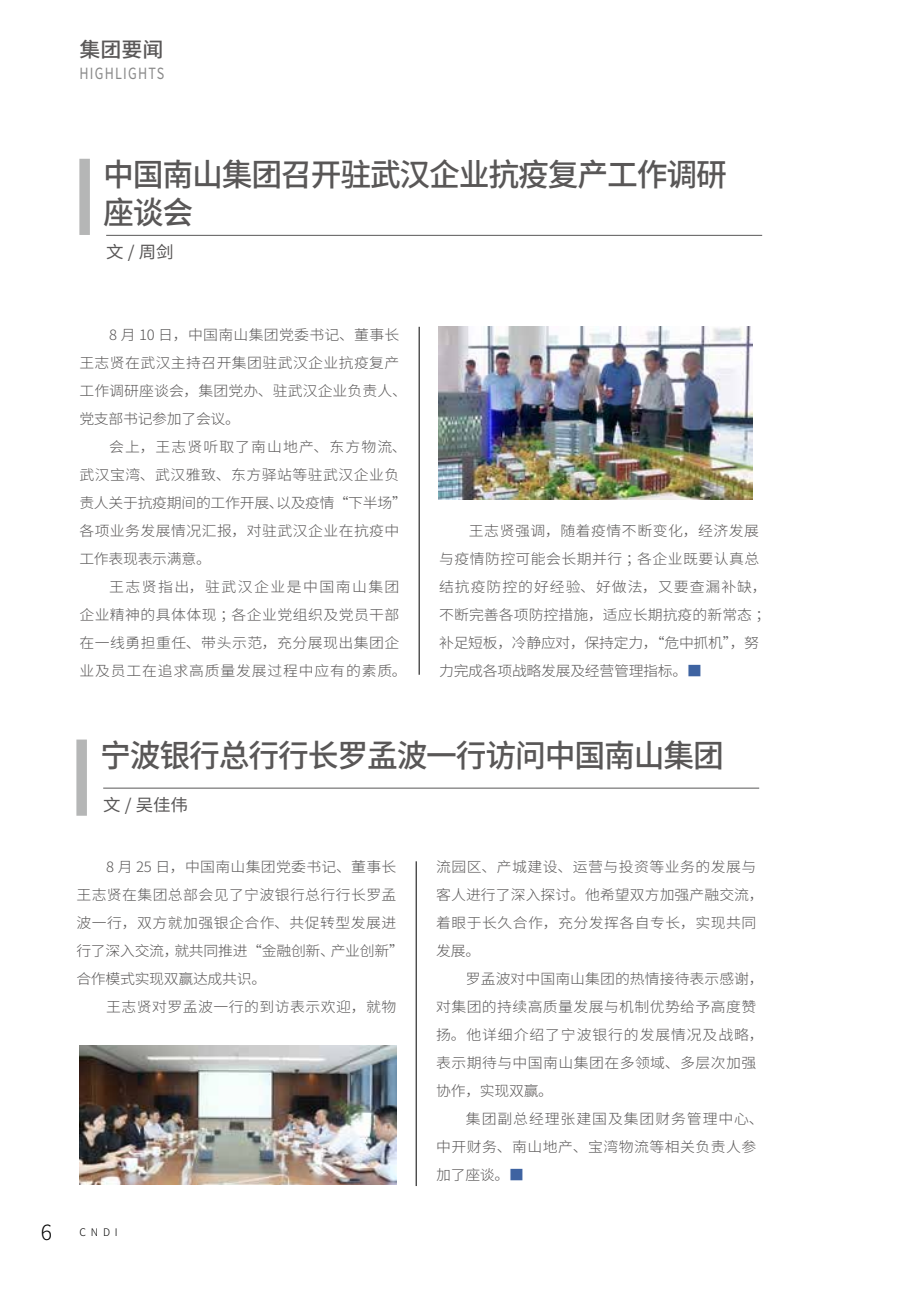
<style>
.page{position:relative;width:918px;height:1290px;background:#fff}
.page>*{position:absolute;margin:0;border:0;box-sizing:border-box;transform-origin:0 0}
.t1{font:500 31.5px/37.8px "Source Han Sans CN";letter-spacing:-.04em;color:#595757}
.t2{font:300 21px "Source Han Sans CN";color:#000}
.t3{font:500 20.65px "Source Han Sans CN";color:#595757}
.t4{font:16.8px "Source Han Sans CN";color:#595757;scale:1.04 1}
.t5{font:15.4px "Source Han Sans CN";letter-spacing:.1em;color:#898989;scale:.82 1}
.t6{font:300 14.35px/28px "Source Han Sans CN";letter-spacing:.03em;color:#595757;scale:1.04 1}
.t7{font:300 10.5px "Source Han Sans CN";color:#000}
.s1{color:#3e63a1}
</style>
<div class="page">
<hr style="left:419px;top:327px;width:1px;height:348px;background:#000">
<hr style="left:106px;top:235px;width:656px;height:1px;background:#595757">
<div style="left:79px;top:159px;width:11px;height:76px;background:#b5b6b6"></div>
<img style="left:439px;top:327px;width:313px;height:173px">
<hr style="left:416px;top:861px;width:1px;height:325px;background:#000">
<hr style="left:103px;top:788px;width:656px;height:1px;background:#595757">
<div style="left:76px;top:739px;width:11px;height:77px;background:#b5b6b6"></div>
<img style="left:79px;top:1045px;width:317px;height:140px">
<h3 class="t3" style="left:79px;top:38px;width:85px">集团要闻</h3>
<p class="t5" style="left:79px;top:66px;width:105px">HIGHLIGHTS</p>
<h1 class="t1" style="left:103px;top:157px;width:625px">中国南山集团召开驻武汉企业抗疫复产工作调研座谈会</h1>
<p class="t4" style="left:106px;top:243px;width:66px">文/周剑</p>
<p class="t6" style="left:79px;top:320px;width:316px;text-indent:30px">8 月 10 日，中国南山集团党委书记、董事长王志贤在武汉主持召开集团驻武汉企业抗疫复产工作调研座谈会，集团党办、驻武汉企业负责人、党支部书记参加了会议。</p>
<p class="t6" style="left:79px;top:432px;width:316px;text-indent:30px">会上，王志贤听取了南山地产、东方物流、武汉宝湾、武汉雅致、东方驿站等驻武汉企业负责人关于抗疫期间的工作开展、以及疫情“下半场”各项业务发展情况汇报，对驻武汉企业在抗疫中工作表现表示满意。</p>
<p class="t6" style="left:79px;top:572px;width:316px;text-indent:30px">王志贤指出，驻武汉企业是中国南山集团企业精神的具体体现；各企业党组织及党员干部在一线勇担重任、带头示范，充分展现出集团企业及员工在追求高质量发展过程中应有的素质。</p>
<p class="t6" style="left:439px;top:516px;width:320px;text-indent:30px">王志贤强调，随着疫情不断变化，经济发展与疫情防控可能会长期并行；各企业既要认真总结抗疫防控的好经验、好做法，又要查漏补缺，不断完善各项防控措施，适应长期抗疫的新常态；补足短板，冷静应对，保持定力，“危中抓机”，努力完成各项战略发展及经营管理指标。<span class="s1">■</span></p>
<h1 class="t1" style="left:100px;top:737px;width:625px">宁波银行总行行长罗孟波一行访问中国南山集团</h1>
<p class="t4" style="left:103px;top:796px;width:83px">文 / 吴佳伟</p>
<p class="t6" style="left:76px;top:852px;width:316px;text-indent:30px">8 月 25 日，中国南山集团党委书记、董事长王志贤在集团总部会见了宁波银行总行行长罗孟波一行，双方就加强银企合作、共促转型发展进行了深入交流，就共同推进“金融创新、产业创新”合作模式实现双赢达成共识。</p>
<p class="t6" style="left:106px;top:992px;width:281px">王志贤对罗孟波一行的到访表示欢迎，就物</p>
<h2 class="t2" style="left:41px;top:1222px;width:13px">6</h2>
<p class="t7" style="left:79px;top:1227px;width:40px">CNDI</p>
<p class="t6" style="left:436px;top:852px;width:316px">流园区、产城建设、运营与投资等业务的发展与客人进行了深入探讨。他希望双方加强产融交流，着眼于长久合作，充分发挥各自专长，实现共同发展。</p>
<p class="t6" style="left:436px;top:964px;width:316px;text-indent:30px">罗孟波对中国南山集团的热情接待表示感谢，对集团的持续高质量发展与机制优势给予高度赞扬。他详细介绍了宁波银行的发展情况及战略，表示期待与中国南山集团在多领域、多层次加强协作，实现双赢。</p>
<p class="t6" style="left:436px;top:1104px;width:316px;text-indent:30px">集团副总经理张建国及集团财务管理中心、中开财务、南山地产、宝湾物流等相关负责人参加了座谈。<span class="s1">■</span></p>
</div>
